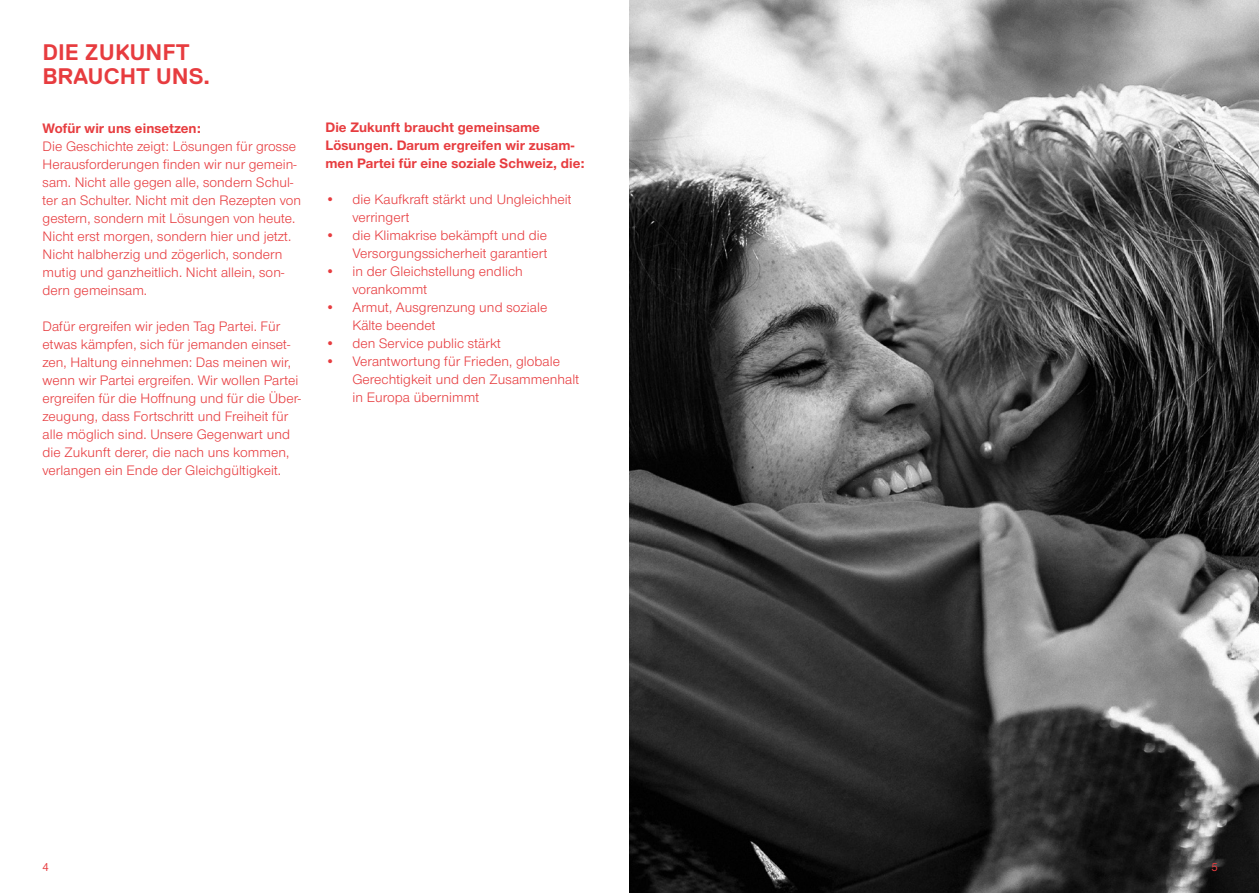
<style>
.page{position:relative;width:1259px;height:893px;background:#fff}
.page>*{position:absolute;margin:0;border:0;box-sizing:border-box;transform-origin:0 0}
.t1{font:700 22.5px/24px "Replica";color:#e73c3f}
.t2{font:14.25px/18px "Nimbus San Nov";letter-spacing:.005em;color:#e73c3f}
.t3{font:700 14.25px/18px "Nimbus San Nov";letter-spacing:.005em;color:#e73c3f}
.t4{font:500 12px "Nimbus San Nov";color:#e73c3f}
</style>
<div class="page">
<img style="left:629px;top:0;width:630px;height:893px">
<h1 class="t1" style="left:43px;top:41px;width:169px">DIE ZUKUNFT<br>BRAUCHT UNS.</h1>
<p class="t3" style="left:43px;top:119px;width:160px">Wofür wir uns einsetzen:</p>
<p class="t2" style="left:43px;top:137px;width:260px">Die Geschichte zeigt: Lösungen für grosse Herausforderungen finden wir nur gemein&shy;sam. Nicht alle gegen alle, sondern Schul&shy;ter an Schulter. Nicht mit den Rezepten von gestern, sondern mit Lösungen von heute.<br>Nicht erst morgen, sondern hier und jetzt.<br>Nicht halbherzig und zögerlich, sondern mutig und ganzheitlich. Nicht allein, son&shy;dern gemeinsam.</p>
<p class="t2" style="left:43px;top:317px;width:260px">Dafür ergreifen wir jeden Tag Partei. Für etwas kämpfen, sich für jemanden einset&shy;zen, Haltung einnehmen: Das meinen wir, wenn wir Partei ergreifen. Wir wollen Partei ergreifen für die Hoffnung und für die Über&shy;zeugung, dass Fortschritt und Freiheit für alle möglich sind. Unsere Gegenwart und die Zukunft derer, die nach uns kommen, verlangen ein Ende der Gleichgültigkeit.</p>
<p class="t3" style="left:325px;top:119px;width:261px">Die Zukunft braucht gemeinsame<br>Lösungen. Darum ergreifen wir zusam&shy;men Partei für eine soziale Schweiz, die:</p>
<p class="t2" style="left:352px;top:191px;width:221px;text-indent:-27px">• die Kaufkraft stärkt und Ungleichheit verringert</p>
<p class="t2" style="left:325px;top:227px;width:224px;text-align:right">• die Klimakrise bekämpft und die<br>Versorgungssicherheit garantiert</p>
<p class="t2" style="left:352px;top:263px;width:172px;text-indent:-27px">• in der Gleichstellung endlich vorankommt</p>
<p class="t2" style="left:352px;top:299px;width:196px;text-indent:-27px">• Armut, Ausgrenzung und soziale<br>Kälte beendet</p>
<p class="t2" style="left:325px;top:335px;width:177px">• den Service public stärkt</p>
<p class="t2" style="left:352px;top:353px;width:228px;text-indent:-27px">• Verantwortung für Frieden, globale<br>Gerechtigkeit und den Zusammenhalt in Europa übernimmt</p>
<p class="t4" style="left:43px;top:859px;width:8px">4</p>
<p class="t4" style="left:1211px;top:859px;width:8px">5</p>
</div>
